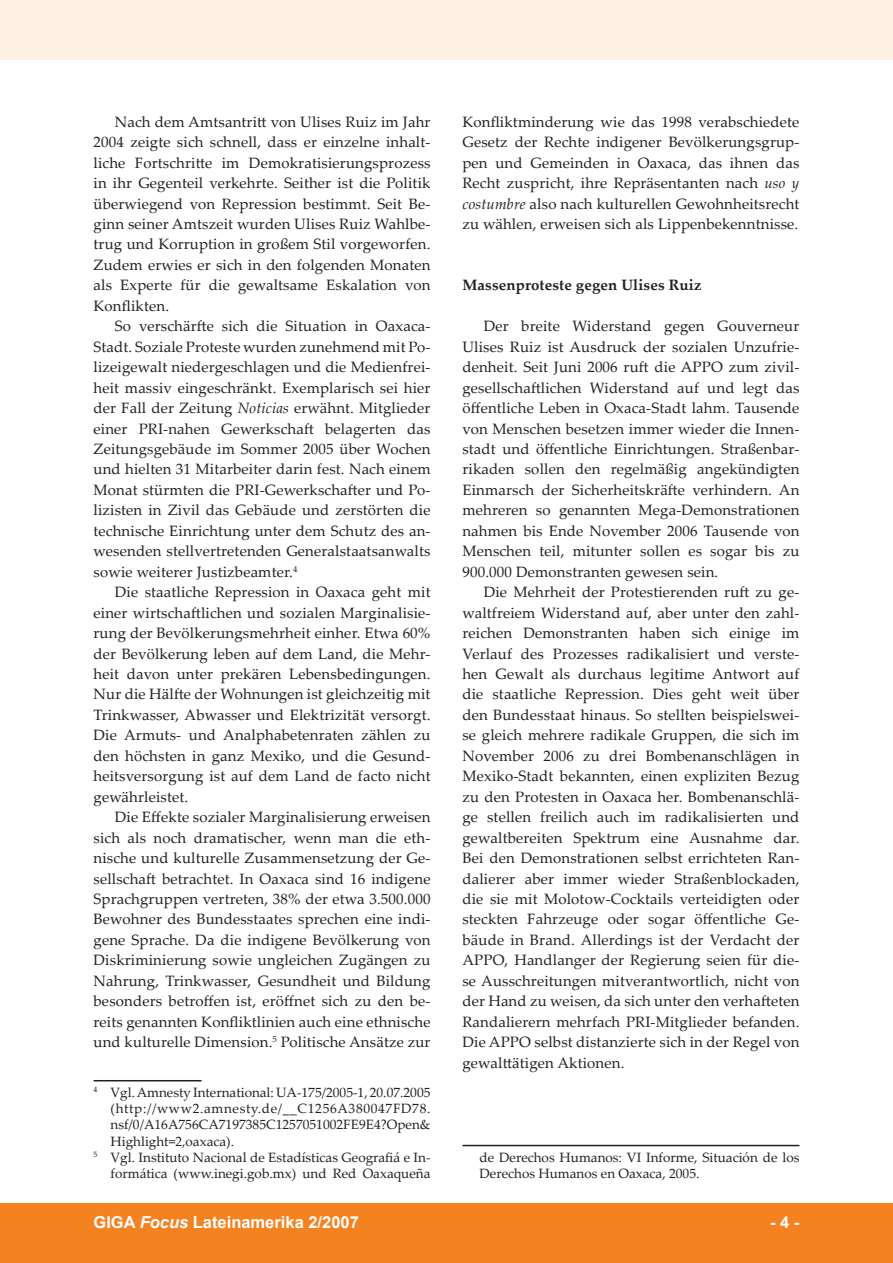
<style>
.page{position:relative;width:893px;height:1263px;background:#fff}
.page>*{position:absolute;margin:0;border:0;box-sizing:border-box;transform-origin:0 0}
.t1{font:700 16.5px "Arial";color:#fff}
.foc__text_fließtext{font:15px/20.4px "Palatino Linotype";letter-spacing:.01em;color:#231f20;text-align:justify}
.foc__text_fußnoten{font:15px/20.4px "Palatino Linotype";letter-spacing:.01em;color:#231f20;text-align:justify}
.foc__text_überschrif{font:700 15px "Palatino Linotype";letter-spacing:.01em;color:#231f20}
.foc__text_fußnoten-2{font:13.5px/16.2px "Palatino Linotype";color:#231f20;text-align:justify}
.foc__text_fließtext-2{font:13.5px/16.2px "Palatino Linotype";color:#231f20}
.s1{font-style:italic}
</style>
<div class="page">
<div style="left:0;top:1203px;width:893px;height:60px;background:#f58220"></div>
<div style="left:0;top:0;width:893px;height:60px;background:#fef0e2"></div>
<hr style="left:94px;top:1080px;width:108px;height:1px;background:#231f20">
<hr style="left:462px;top:1145px;width:337px;height:1px;background:#231f20">
<p class="foc__text_fließtext" style="left:94px;top:111px;width:339px;text-indent:21px">Nach dem Amtsantritt von Ulises Ruiz im Jahr 2004 zeigte sich schnell, dass er einzelne inhalt&shy;liche Fortschritte im Demokratisierungsprozess in ihr Gegenteil verkehrte. Seither ist die Politik überwiegend von Repression bestimmt. Seit Be&shy;ginn seiner Amtszeit wurden Ulises Ruiz Wahlbe&shy;trug und Korruption in großem Stil vorgeworfen.<br>Zudem erwies er sich in den folgenden Monaten als Experte für die gewaltsame Eskalation von Konflikten.</p>
<p class="foc__text_fließtext" style="left:94px;top:315px;width:339px;text-indent:21px">So verschärfte sich die Situation in Oaxaca-Stadt. Soziale Proteste wurden zunehmend mit Po&shy;lizeigewalt niedergeschlagen und die Medienfrei&shy;heit massiv eingeschränkt. Exemplarisch sei hier der Fall der Zeitung <span class="s1">Noticias</span> erwähnt. Mitglieder einer PRI-nahen Gewerkschaft belagerten das Zeitungsgebäude im Sommer 2005 über Wochen und hielten 31 Mitarbeiter darin fest. Nach einem Monat stürmten die PRI-Gewerkschafter und Po&shy;lizisten in Zivil das Gebäude und zerstörten die technische Einrichtung unter dem Schutz des an&shy;wesenden stellvertretenden Generalstaatsanwalts sowie weiterer Justizbeamter.</p>
<p class="foc__text_fließtext" style="left:94px;top:581px;width:339px;text-indent:21px">Die staatliche Repression in Oaxaca geht mit einer wirtschaftlichen und sozialen Marginalisie&shy;rung der Bevölkerungsmehrheit einher. Etwa 60% der Bevölkerung leben auf dem Land, die Mehr&shy;heit davon unter prekären Lebensbedingungen.<br>Nur die Hälfte der Wohnungen ist gleichzeitig mit Trinkwasser, Abwasser und Elektrizität versorgt.<br>Die Armuts- und Analphabetenraten zählen zu den höchsten in ganz Mexiko, und die Gesund&shy;heitsversorgung ist auf dem Land de facto nicht gewährleistet.</p>
<p class="foc__text_fließtext" style="left:94px;top:806px;width:338px;text-indent:21px">Die Effekte sozialer Marginalisierung erweisen sich als noch dramatischer, wenn man die eth&shy;nische und kulturelle Zusammensetzung der Ge&shy;sellschaft betrachtet. In Oaxaca sind 16 indigene Sprachgruppen vertreten, 38% der etwa 3.500.000<br>Bewohner des Bundesstaates sprechen eine indi&shy;gene Sprache. Da die indigene Bevölkerung von Diskriminierung sowie ungleichen Zugängen zu Nahrung, Trinkwasser, Gesundheit und Bildung besonders betroffen ist, eröffnet sich zu den be&shy;reits genannten Konfliktlinien auch eine ethnische und kulturelle Dimension. Politische Ansätze zur</p>
<p class="foc__text_fußnoten-2" style="left:111px;top:1084px;width:321px">Vgl. Amnesty International: UA-175/2005-1, 20.07.2005 (http://www2.amnesty.de/__C1256A380047FD78. nsf/0/A16A756CA7197385C1257051002FE9E4?Open&amp; Highlight=2,oaxaca).</p>
<p class="foc__text_fußnoten-2" style="left:111px;top:1148px;width:321px">Vgl. Instituto Nacional de Estadísticas Geografiá e In&shy;formática (www.inegi.gob.mx) und Red Oaxaqueña</p>
<p class="foc__text_fußnoten" style="left:462px;top:111px;width:338px">Konfliktminderung wie das 1998 verabschiedete Gesetz der Rechte indigener Bevölkerungsgrup&shy;pen und Gemeinden in Oaxaca, das ihnen das Recht zuspricht, ihre Repräsentanten nach <span class="s1">uso y costumbre</span> also nach kulturellen Gewohnheitsrecht zu wählen, erweisen sich als Lippenbekenntnisse.</p>
<p class="foc__text_überschrif" style="left:462px;top:275px;width:241px">Massenproteste gegen Ulises Ruiz</p>
<p class="foc__text_fließtext" style="left:462px;top:315px;width:339px;text-indent:21px">Der breite Widerstand gegen Gouverneur Ulises Ruiz ist Ausdruck der sozialen Unzufrie&shy;denheit. Seit Juni 2006 ruft die APPO zum zivil&shy;gesellschaftlichen Widerstand auf und legt das öffentliche Leben in Oxaca-Stadt lahm. Tausende von Menschen besetzen immer wieder die Innen&shy;stadt und öffentliche Einrichtungen. Straßenbar&shy;rikaden sollen den regelmäßig angekündigten Einmarsch der Sicherheitskräfte verhindern. An mehreren so genannten Mega-Demonstrationen nahmen bis Ende November 2006 Tausende von Menschen teil, mitunter sollen es sogar bis zu 900.000 Demonstranten gewesen sein.</p>
<p class="foc__text_fließtext" style="left:462px;top:581px;width:339px;text-indent:21px">Die Mehrheit der Protestierenden ruft zu ge&shy;waltfreiem Widerstand auf, aber unter den zahl&shy;reichen Demonstranten haben sich einige im Verlauf des Prozesses radikalisiert und verste&shy;hen Gewalt als durchaus legitime Antwort auf die staatliche Repression. Dies geht weit über den Bundesstaat hinaus. So stellten beispielswei&shy;se gleich mehrere radikale Gruppen, die sich im November 2006 zu drei Bombenanschlägen in Mexiko-Stadt bekannten, einen expliziten Bezug zu den Protesten in Oaxaca her. Bombenanschlä&shy;ge stellen freilich auch im radikalisierten und gewaltbereiten Spektrum eine Ausnahme dar.<br>Bei den Demonstrationen selbst errichteten Ran&shy;dalierer aber immer wieder Straßenblockaden, die sie mit Molotow-Cocktails verteidigten oder steckten Fahrzeuge oder sogar öffentliche Ge&shy;bäude in Brand. Allerdings ist der Verdacht der APPO, Handlanger der Regierung seien für die&shy;se Ausschreitungen mitverantwortlich, nicht von der Hand zu weisen, da sich unter den verhafteten Randalierern mehrfach PRI-Mitglieder befanden.<br>Die APPO selbst distanzierte sich in der Regel von gewalttätigen Aktionen.</p>
<p class="foc__text_fließtext-2" style="left:479px;top:1148px;width:321px">de Derechos Humanos: VI Informe, Situación de los<br>Derechos Humanos en Oaxaca, 2005.</p>
<p class="t1" style="left:94px;top:1211px;width:267px">GIGA <span class="s1">Focus</span> Lateinamerika 2/2007</p>
<p class="t1" style="left:770px;top:1211px;width:31px">- -</p>
</div>
